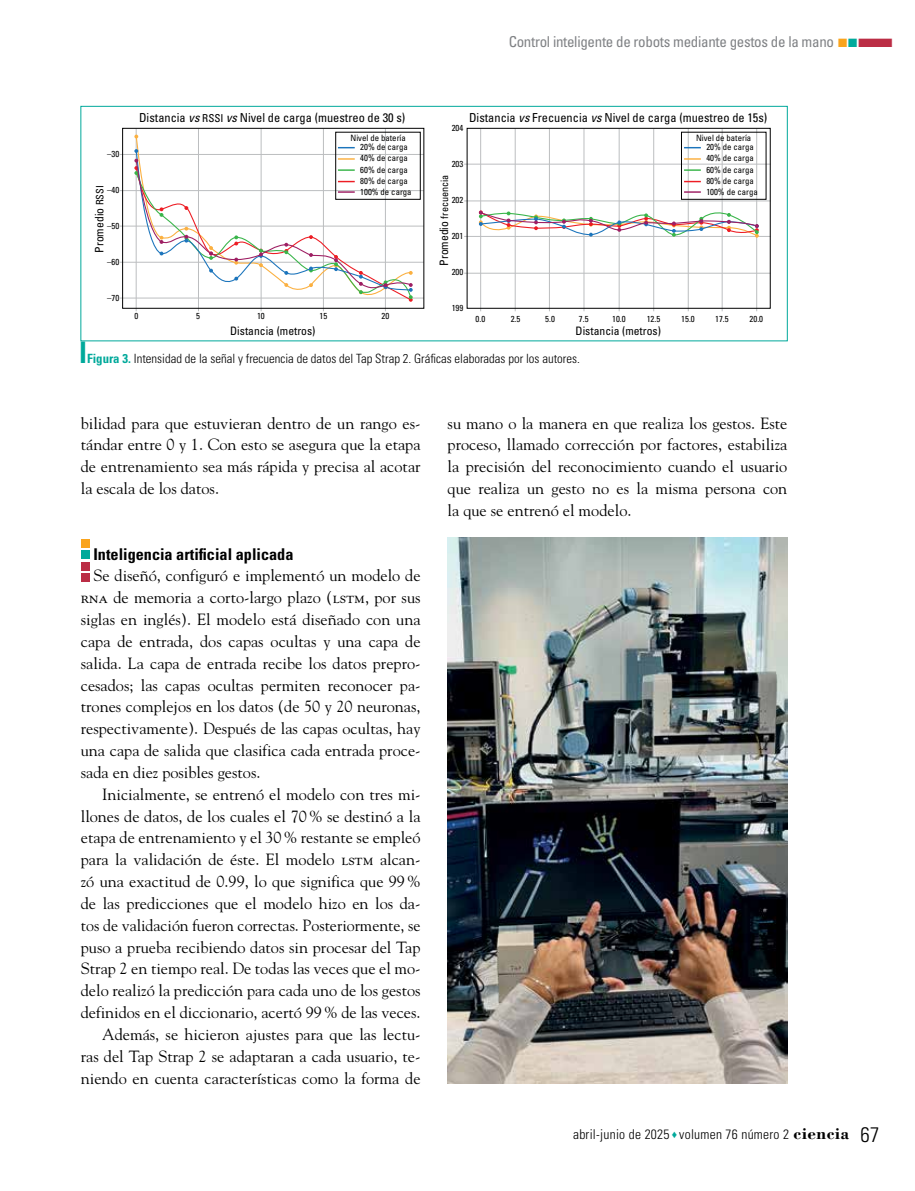
<style>
.page{position:relative;width:915px;height:1191px;background:#fff}
.page>*{position:absolute;margin:0;border:0;box-sizing:border-box;transform-origin:0 0}
.t1{font:16.2px/21.9px "Goudy Std";color:#000;text-align:justify}
.t2{font:700 condensed 16.2px "Univers LT Std";color:#000}
.t3{font:condensed 15px "Univers LT Std";letter-spacing:-.02em;color:#808285}
.t4{font:300 condensed 13.5px "Univers LT Std";letter-spacing:.02em;color:#000}
.t5{font:300 condensed 12.75px "Univers LT Std";color:#000}
.t6{font:condensed 12.3px "Univers LT Std";color:#000}
.t7{font:condensed 11.7px "Univers LT Std";color:#000}
.t8{font:condensed 10.2px "Univers LT Std";color:#000}
.t9{font:condensed 8.7px/11.2px "Univers LT Std";color:#000}
.s1{color:#faa41d}
.s2{color:#00a99b}
.s3{color:#bb2d45}
.s4{font-size:10.2px}
.s5{font-style:italic}
.s6{font-size:10.95px}
.s7{font-size:11.7px}
.s8{font-weight:700;color:#00a99b}
.s9{font-family:"Bodoni Std";font-weight:700;font-stretch:normal;font-size:17.25px}
.s10{font-size:21px}
</style>
<div class="page">
<div style="left:81px;top:573px;width:8px;height:8px;background:#bb2d45"></div>
<div style="left:81px;top:562px;width:8px;height:8px;background:#bb2d45"></div>
<div style="left:81px;top:550px;width:8px;height:9px;background:#00a99b"></div>
<div style="left:81px;top:539px;width:8px;height:8px;background:#faa41d"></div>
<hr style="left:120px;top:154px;width:303px;height:1px;background:#bcbec0">
<hr style="left:464px;top:164px;width:306px;height:1px;background:#bcbec0">
<hr style="left:464px;top:200px;width:306px;height:1px;background:#bcbec0">
<hr style="left:464px;top:236px;width:306px;height:1px;background:#bcbec0">
<hr style="left:464px;top:273px;width:306px;height:1px;background:#bcbec0">
<hr style="left:120px;top:226px;width:303px;height:1px;background:#bcbec0">
<hr style="left:120px;top:190px;width:303px;height:1px;background:#bcbec0">
<hr style="left:120px;top:262px;width:303px;height:1px;background:#bcbec0">
<hr style="left:120px;top:298px;width:303px;height:1px;background:#bcbec0">
<hr style="left:136px;top:129px;width:1px;height:182px;background:#bcbec0">
<hr style="left:198px;top:129px;width:1px;height:182px;background:#bcbec0">
<hr style="left:261px;top:129px;width:1px;height:182px;background:#bcbec0">
<hr style="left:323px;top:129px;width:1px;height:182px;background:#bcbec0">
<hr style="left:385px;top:129px;width:1px;height:182px;background:#bcbec0">
<hr style="left:480px;top:129px;width:1px;height:182px;background:#bcbec0">
<hr style="left:514px;top:129px;width:1px;height:182px;background:#bcbec0">
<hr style="left:549px;top:129px;width:1px;height:182px;background:#bcbec0">
<hr style="left:583px;top:129px;width:1px;height:182px;background:#bcbec0">
<hr style="left:618px;top:129px;width:1px;height:182px;background:#bcbec0">
<hr style="left:653px;top:129px;width:1px;height:182px;background:#bcbec0">
<hr style="left:687px;top:129px;width:1px;height:182px;background:#bcbec0">
<hr style="left:721px;top:129px;width:1px;height:182px;background:#bcbec0">
<hr style="left:756px;top:129px;width:1px;height:182px;background:#bcbec0">
<div style="left:466px;top:128px;width:304px;height:181px;border:1px solid #000"></div>
<div style="left:122px;top:128px;width:302px;height:181px;border:1px solid #000"></div>
<div style="left:681px;top:132px;width:85px;height:68px;border:1px solid #000"></div>
<svg style="left:684px;top:147px;width:16px;height:1px"></svg>
<svg style="left:684px;top:158px;width:16px;height:2px"></svg>
<svg style="left:684px;top:169px;width:16px;height:2px"></svg>
<svg style="left:684px;top:181px;width:16px;height:1px"></svg>
<svg style="left:684px;top:191px;width:16px;height:2px"></svg>
<svg style="left:134px;top:147px;width:278px;height:155px"></svg>
<img style="left:478px;top:209px;width:280px;height:29px">
<div style="left:80px;top:106px;width:707px;height:235px;border:1px solid #00a99b"></div>
<img style="left:448px;top:538px;width:339px;height:545px">
<p class="t3" style="left:508px;top:32px;width:386px">Control inteligente de robots mediante gestos de la mano <span class="s1">■</span><span class="s2">■</span><span class="s3">■</span></p>
<p class="t9" style="left:107px;top:149px;width:14px">–30</p>
<p class="t9" style="left:107px;top:184px;width:14px">–40</p>
<p class="t9" style="left:107px;top:220px;width:14px">–50</p>
<p class="t9" style="left:107px;top:256px;width:14px">–60</p>
<p class="t9" style="left:107px;top:292px;width:14px">–70</p>
<p class="t7" style="left:92px;top:253px;width:69px;rotate:-90deg">Promedio <span class="s4">RSSI</span></p>
<p class="t6" style="left:139px;top:110px;width:268px">Distancia <span class="s5">vs</span> <span class="s6">RSSI</span> <span class="s5">vs</span> Nivel de carga (muestreo de 30 s)</p>
<p class="t6" style="left:469px;top:110px;width:300px">Distancia <span class="s5">vs</span> Frecuencia <span class="s5">vs</span> Nivel de carga (muestreo de 15s)</p>
<p class="t9" style="left:451px;top:122px;width:13px">204</p>
<p class="t9" style="left:451px;top:158px;width:13px">203</p>
<p class="t9" style="left:451px;top:194px;width:13px">202</p>
<p class="t9" style="left:451px;top:230px;width:13px">201</p>
<p class="t9" style="left:451px;top:266px;width:13px">200</p>
<p class="t9" style="left:451px;top:303px;width:13px">199</p>
<p class="t9" style="left:350px;top:132px;width:57px">Nivel de batería</p>
<p class="t9" style="left:695px;top:132px;width:57px">Nivel de batería</p>
<p class="t9" style="left:360px;top:141px;width:53px">20% de carga<br>40% de carga<br>60% de carga<br>80% de carga<br>100% de carga</p>
<p class="t9" style="left:706px;top:141px;width:53px">20% de carga<br>40% de carga<br>60% de carga<br>80% de carga<br>100% de carga</p>
<p class="t8" style="left:438px;top:266px;width:93px;rotate:-90deg"><span class="s7">Promedio</span> frecuencia</p>
<p class="t9" style="left:135px;top:310px;width:5px">0</p>
<p class="t9" style="left:196px;top:310px;width:5px">5</p>
<p class="t9" style="left:257px;top:310px;width:9px">10</p>
<p class="t9" style="left:319px;top:310px;width:9px">15</p>
<p class="t9" style="left:381px;top:310px;width:9px">20</p>
<p class="t9" style="left:475px;top:313px;width:11px">0.0</p>
<p class="t9" style="left:510px;top:313px;width:11px">2.5</p>
<p class="t9" style="left:545px;top:313px;width:11px">5.0</p>
<p class="t9" style="left:578px;top:313px;width:11px">7.5</p>
<p class="t9" style="left:612px;top:313px;width:15px">10.0</p>
<p class="t9" style="left:646px;top:313px;width:15px">12.5</p>
<p class="t9" style="left:681px;top:313px;width:15px">15.0</p>
<p class="t9" style="left:715px;top:313px;width:15px">17.5</p>
<p class="t9" style="left:749px;top:313px;width:15px">20.0</p>
<p class="t7" style="left:230px;top:323px;width:87px">Distancia (metros)</p>
<p class="t7" style="left:575px;top:323px;width:87px">Distancia (metros)</p>
<p class="t5" style="left:81px;top:351px;width:500px"><span class="s2">■</span> <span class="s8">Figura 3.</span> Intensidad de la señal y frecuencia de datos del Tap Strap 2. Gráficas elaboradas por los autores.</p>
<p class="t1" style="left:81px;top:412px;width:341px">bilidad para que estuvieran dentro de un rango es&shy;tándar entre 0 y 1. Con esto se asegura que la etapa de entrenamiento sea más rápida y precisa al acotar la escala de los datos.</p>
<p class="t2" style="left:93px;top:544px;width:201px">Inteligencia artificial aplicada</p>
<p class="t1" style="left:81px;top:564px;width:341px;text-indent:13px">Se diseñó, configuró e implementó un modelo de rna de memoria a corto-largo plazo (lstm, por sus siglas en inglés). El modelo está diseñado con una capa de entrada, dos capas ocultas y una capa de salida. La capa de entrada recibe los datos prepro&shy;cesados; las capas ocultas permiten reconocer pa&shy;trones complejos en los datos (de 50 y 20 neuronas, respectivamente). Después de las capas ocultas, hay una capa de salida que clasifica cada entrada proce&shy;sada en diez posibles gestos.</p>
<p class="t1" style="left:81px;top:783px;width:341px;text-align:right">Inicialmente, se entrenó el modelo con tres mi&shy;llones de datos, de los cuales el 70% se destinó a la etapa de entrenamiento y el 30% restante se empleó para la validación de éste. El modelo lstm alcan&shy;zó una exactitud de 0.99, lo que significa que 99% de las predicciones que el modelo hizo en los da&shy;tos de validación fueron correctas. Posteriormente, se puso a prueba recibiendo datos sin procesar del Tap Strap 2 en tiempo real. De todas las veces que el mo&shy;delo realizó la predicción para cada uno de los gestos definidos en el diccionario, acertó 99% de las veces.<br>Además, se hicieron ajustes para que las lectu&shy;ras del Tap Strap 2 se adaptaran a cada usuario, te&shy;niendo en cuenta características como la forma de</p>
<p class="t1" style="left:447px;top:412px;width:341px">su mano o la manera en que realiza los gestos. Este proceso, llamado corrección por factores, estabiliza la precisión del reconocimiento cuando el usuario que realiza un gesto no es la misma persona con la que se entrenó el modelo.</p>
<p class="t4" style="left:573px;top:1126px;width:308px">abril-junio de 2025 <span class="s2">♦</span> volumen 76 número 2 <span class="s9">ciencia</span> <span class="s10">67</span></p>
</div>
